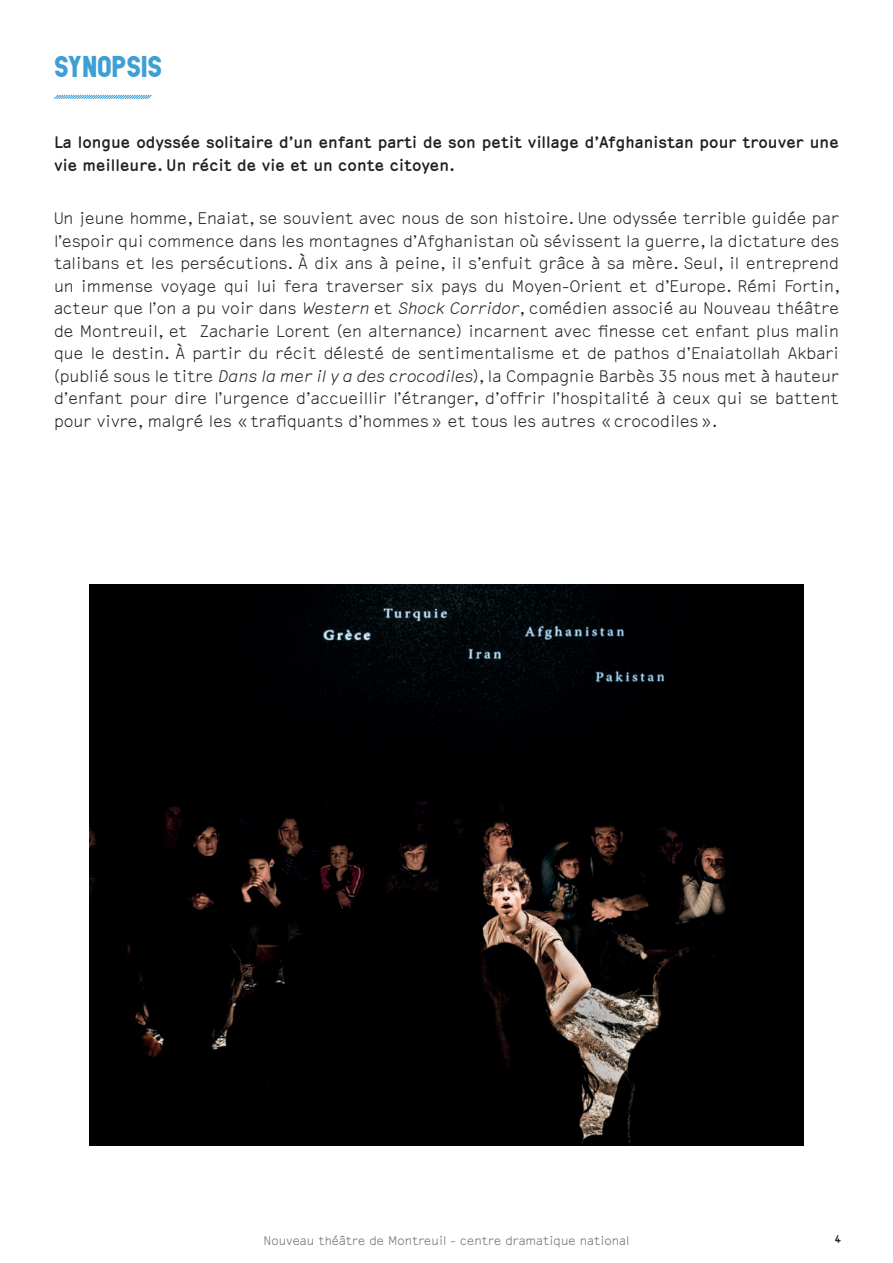
<style>
.page{position:relative;width:893px;height:1263px;background:#fff}
.page>*{position:absolute;margin:0;border:0;box-sizing:border-box;transform-origin:0 0}
.t1{font:30px "PDU";color:#3e9fd5}
.t2{font:300 18px/22.5px "Recibo";color:#231f20;text-align:justify}
.t3{font:700 18px/22.5px "Recibo";color:#231f20}
.t4{font:300 13.5px "Recibo";color:#6c6d70}
.t5{font:700 12.3px "Recibo";color:#231f20}
.s1{font-style:italic}
</style>
<div class="page">
<svg style="left:54px;top:94px;width:98px;height:5px"></svg>
<img style="left:89px;top:585px;width:715px;height:561px">
<h1 class="t1" style="left:54px;top:45px;width:110px">SYNOPSIS</h1>
<p class="t3" style="left:54px;top:131px;width:786px">La longue odyssée solitaire d’un enfant parti de son petit village d’Afghanistan pour trouver une vie meilleure. Un récit de vie et un conte citoyen.</p>
<p class="t2" style="left:54px;top:208px;width:788px">Un jeune homme, Enaiat, se souvient avec nous de son histoire. Une odyssée terrible guidée par l’espoir qui commence dans les montagnes d’Afghanistan où sévissent la guerre, la dictature des talibans et les persécutions. À dix ans à peine, il s’enfuit grâce à sa mère. Seul, il entreprend un immense voyage qui lui fera traverser six pays du Moyen-Orient et d’Europe. Rémi Fortin, acteur que l’on a pu voir dans <span class="s1">Western</span> et <span class="s1">Shock Corridor</span>, comédien associé au Nouveau théâtre de Montreuil, et Zacharie Lorent (en alternance) incarnent avec finesse cet enfant plus malin que le destin. À partir du récit délesté de sentimentalisme et de pathos d’Enaiatollah Akbari (publié sous le titre <span class="s1">Dans la mer il y a des crocodiles</span>), la Compagnie Barbès 35 nous met à hauteur d’enfant pour dire l’urgence d’accueillir l’étranger, d’offrir l’hospitalité à ceux qui se battent pour vivre, malgré les «trafiquants d’hommes» et tous les autres «crocodiles».</p>
<p class="t4" style="left:263px;top:1233px;width:368px">Nouveau théâtre de Montreuil - centre dramatique national</p>
<p class="t5" style="left:835px;top:1232px;width:7px">4</p>
</div>
